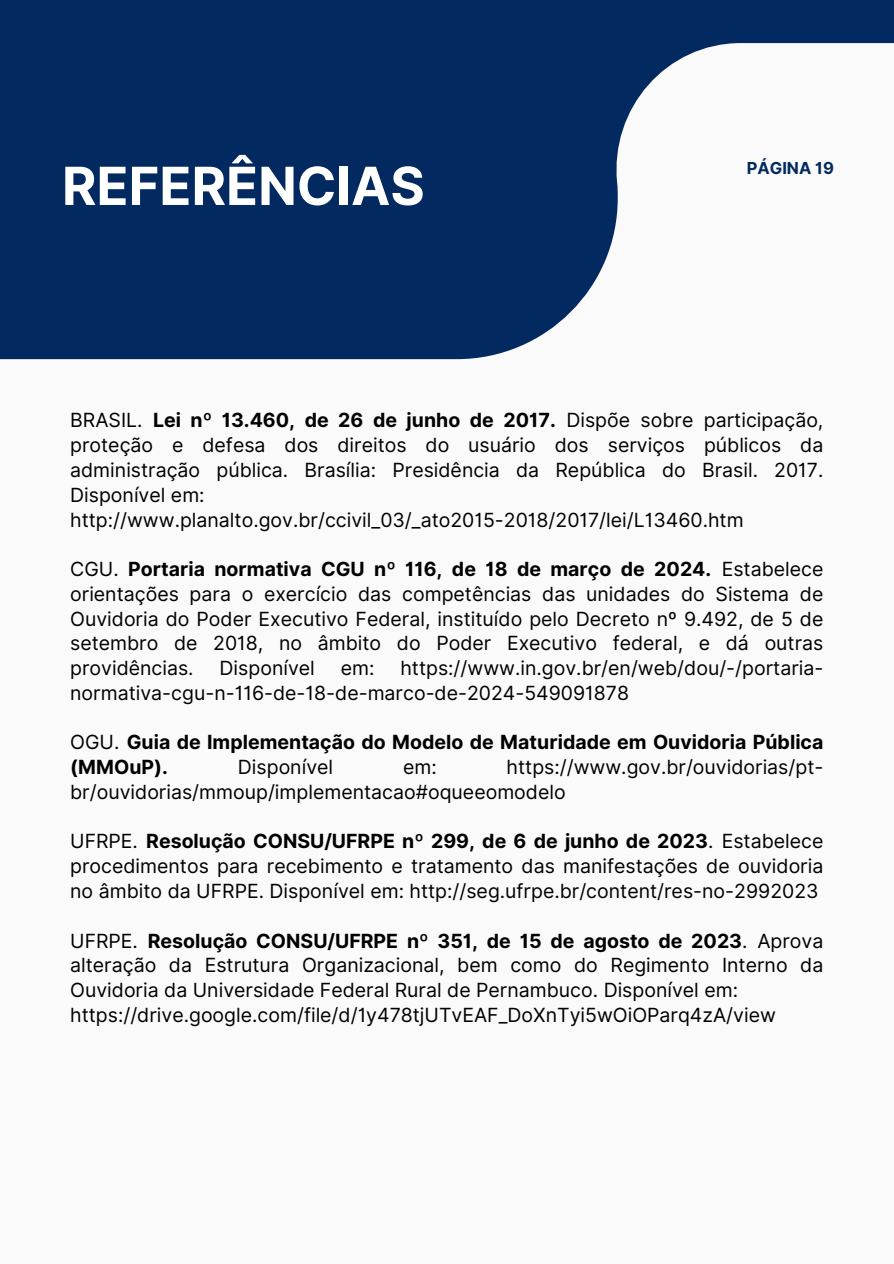
<style>
.page{position:relative;width:894px;height:1264px;background:#fff}
.page>*{position:absolute;margin:0;border:0;box-sizing:border-box;transform-origin:0 0}
.t1{font:700 52.5px "Inter";color:#fff}
.t2{font:19.5px/24.8px "Inter";color:#000}
.t3{font:700 19.5px/24.8px "Inter";color:#000}
.t4{font:700 16.5px "Inter";color:#022a60}
.s1{font-weight:700}
.s2{font-weight:400}
</style>
<div class="page">
<div style="left:0;top:0;width:893px;height:1263px;background:#fafafa"></div>
<svg style="left:0;top:0;width:893px;height:359px;fill:#022a60"></svg>
<h1 class="t1" style="left:62px;top:154px;width:364px">REFERÊNCIAS</h1>
<p class="t4" style="left:746px;top:158px;width:89px">PÁGINA 19</p>
<p class="t2" style="left:70px;top:408px;width:754px">BRASIL. <span class="s1">Lei nº 13.460, de 26 de junho de 2017.</span> Dispõe sobre participação, proteção e defesa dos direitos do usuário dos serviços públicos da administração pública. Brasília: Presidência da República do Brasil. 2017.<br>Disponível em: http://www.planalto.gov.br/ccivil_03/_ato2015-2018/2017/lei/L13460.htm</p>
<p class="t2" style="left:70px;top:556px;width:754px;text-align:justify">CGU. <span class="s1">Portaria normativa CGU nº 116, de 18 de março de 2024.</span> Estabelece orientações para o exercício das competências das unidades do Sistema de Ouvidoria do Poder Executivo Federal, instituído pelo Decreto nº 9.492, de 5 de setembro de 2018, no âmbito do Poder Executivo federal, e dá outras providências.</p>
<p class="t2" style="left:219px;top:655px;width:97px">Disponível</p>
<p class="t2" style="left:341px;top:655px;width:35px">em:</p>
<p class="t2" style="left:70px;top:655px;width:754px;text-indent:330px">https://www.in.gov.br/en/web/dou/-/portaria&shy;normativa-cgu-n-116-de-18-de-marco-de-2024-549091878</p>
<p class="t3" style="left:70px;top:730px;width:754px"><span class="s2">OGU.</span> Guia de Implementação do Modelo de Maturidade em Ouvidoria Pública (MMOuP).</p>
<p class="t2" style="left:238px;top:754px;width:97px">Disponível</p>
<p class="t2" style="left:403px;top:754px;width:35px">em:</p>
<p class="t2" style="left:70px;top:754px;width:754px;text-indent:436px">https://www.gov.br/ouvidorias/pt&shy;br/ouvidorias/mmoup/implementacao#oqueeomodelo</p>
<p class="t2" style="left:70px;top:829px;width:754px;text-align:justify">UFRPE. <span class="s1">Resolução CONSU/UFRPE nº 299, de 6 de junho de 2023</span>. Estabelece procedimentos para recebimento e tratamento das manifestações de ouvidoria no âmbito da UFRPE. Disponível em: http://seg.ufrpe.br/content/res-no-2992023</p>
<p class="t2" style="left:70px;top:928px;width:754px">UFRPE. <span class="s1">Resolução CONSU/UFRPE nº 351, de 15 de agosto de 2023</span>. Aprova alteração da Estrutura Organizacional, bem como do Regimento Interno da Ouvidoria da Universidade Federal Rural de Pernambuco. Disponível em: https://drive.google.com/file/d/1y478tjUTvEAF_DoXnTyi5wOiOParq4zA/view</p>
</div>
